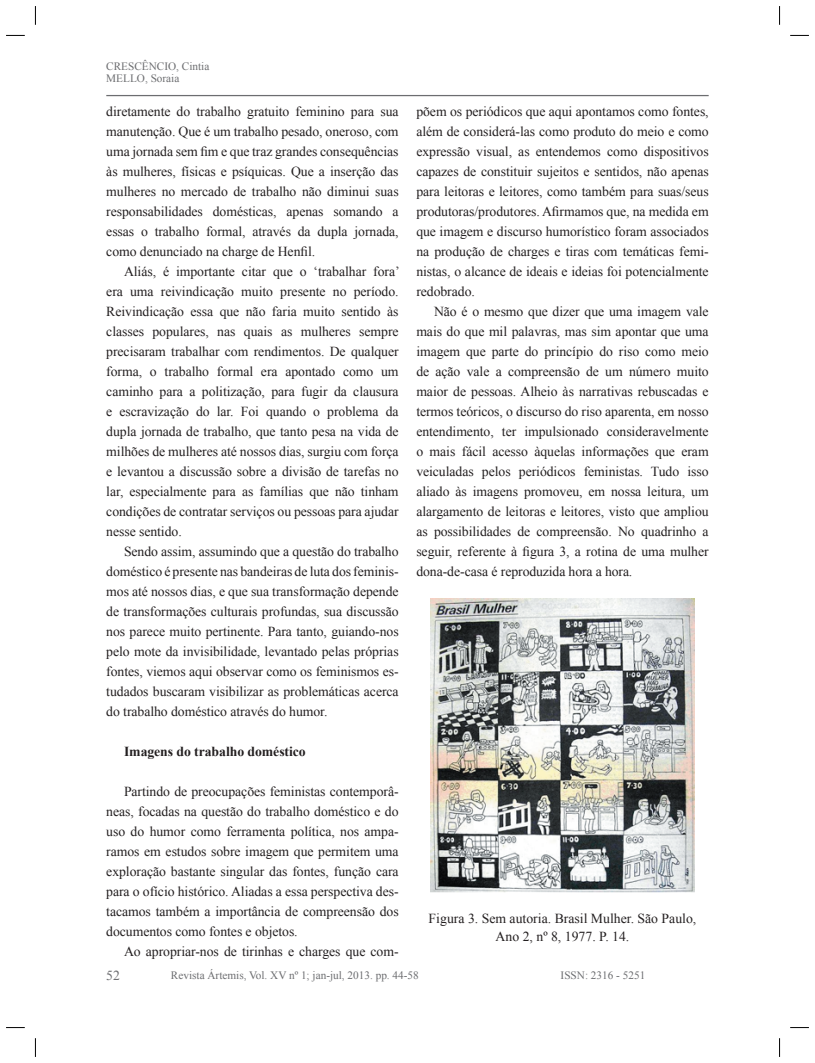
<style>
.page{position:relative;width:815px;height:1063px;background:#fff}
.page>*{position:absolute;margin:0;border:0;box-sizing:border-box;transform-origin:0 0}
.t1{font:13.75px/20px "Times New Roman";letter-spacing:-.005em;color:#231f20;text-align:justify}
.t2{font:700 13.75px "Times New Roman";letter-spacing:-.005em;color:#231f20}
.t3{font:13.75px "Times New Roman";color:#6c6d70}
.t4{font:11.25px/12.5px "Times New Roman";color:#6c6d70}
</style>
<div class="page">
<hr style="left:106px;top:95px;width:603px;height:1px;background:#6c6d70">
<img style="left:431px;top:599px;width:263px;height:294px">
<svg style="left:6px;top:35px;width:19px;height:1px"></svg>
<svg style="left:790px;top:35px;width:19px;height:1px"></svg>
<svg style="left:6px;top:1027px;width:19px;height:1px"></svg>
<svg style="left:790px;top:1027px;width:19px;height:1px"></svg>
<svg style="left:35px;top:6px;width:1px;height:19px"></svg>
<svg style="left:35px;top:1038px;width:1px;height:19px"></svg>
<svg style="left:779px;top:6px;width:1px;height:19px"></svg>
<svg style="left:779px;top:1038px;width:1px;height:19px"></svg>
<p class="t4" style="left:106px;top:59px;width:105px">CRESCêNCIO, Cintia<br>MELLO, Soraia</p>
<p class="t1" style="left:106px;top:101px;width:294px">diretamente do trabalho gratuito feminino para sua manutenção. Que é um trabalho pesado, oneroso, com uma jornada sem fim e que traz grandes consequências às mulheres, físicas e psíquicas. Que a inserção das mulheres no mercado de trabalho não diminui suas responsabilidades domésticas, apenas somando a essas o trabalho formal, através da dupla jornada, como denunciado na charge de Henfil.</p>
<p class="t1" style="left:106px;top:261px;width:295px;text-indent:18px">Aliás, é importante citar que o ‘trabalhar fora’ era uma reivindicação muito presente no período.<br>Reivindicação essa que não faria muito sentido às classes populares, nas quais as mulheres sempre precisaram trabalhar com rendimentos. De qualquer forma, o trabalho formal era apontado como um caminho para a politização, para fugir da clausura e escravização do lar. Foi quando o problema da dupla jornada de trabalho, que tanto pesa na vida de milhões de mulheres até nossos dias, surgiu com força e levantou a discussão sobre a divisão de tarefas no lar, especialmente para as famílias que não tinham condições de contratar serviços ou pessoas para ajudar nesse sentido.</p>
<p class="t1" style="left:106px;top:541px;width:294px;text-indent:18px">Sendo assim, assumindo que a questão do trabalho doméstico é presente nas bandeiras de luta dos feminis&shy;mos até nossos dias, e que sua transformação depende de transformações culturais profundas, sua discussão nos parece muito pertinente. Para tanto, guiando-nos pelo mote da invisibilidade, levantado pelas próprias fontes, viemos aqui observar como os feminismos es&shy;tudados buscaram visibilizar as problemáticas acerca do trabalho doméstico através do humor.</p>
<p class="t2" style="left:124px;top:742px;width:183px">Imagens do trabalho doméstico</p>
<p class="t1" style="left:106px;top:781px;width:294px;text-indent:18px">Partindo de preocupações feministas contemporâ&shy;neas, focadas na questão do trabalho doméstico e do uso do humor como ferramenta política, nos ampa&shy;ramos em estudos sobre imagem que permitem uma exploração bastante singular das fontes, função cara para o ofício histórico. Aliadas a essa perspectiva des&shy;tacamos também a importância de compreensão dos documentos como fontes e objetos.</p>
<p class="t1" style="left:124px;top:941px;width:276px">Ao apropriar-nos de tirinhas e charges que com-</p>
<p class="t1" style="left:416px;top:101px;width:294px">põem os periódicos que aqui apontamos como fontes, além de considerá-las como produto do meio e como expressão visual, as entendemos como dispositivos capazes de constituir sujeitos e sentidos, não apenas para leitoras e leitores, como também para suas/seus produtoras/produtores. Afirmamos que, na medida em que imagem e discurso humorístico foram associados na produção de charges e tiras com temáticas femi&shy;nistas, o alcance de ideais e ideias foi potencialmente redobrado.</p>
<p class="t1" style="left:416px;top:301px;width:294px;text-indent:18px">Não é o mesmo que dizer que uma imagem vale mais do que mil palavras, mas sim apontar que uma imagem que parte do princípio do riso como meio de ação vale a compreensão de um número muito maior de pessoas. Alheio às narrativas rebuscadas e termos teóricos, o discurso do riso aparenta, em nosso entendimento, ter impulsionado consideravelmente o mais fácil acesso àquelas informações que eram veiculadas pelos periódicos feministas. Tudo isso aliado às imagens promoveu, em nossa leitura, um alargamento de leitoras e leitores, visto que ampliou as possibilidades de compreensão. No quadrinho a seguir, referente à figura 3, a rotina de uma mulher dona-de-casa é reproduzida hora a hora.</p>
<p class="t1" style="left:429px;top:910px;width:269px;line-height:17.5px;text-align:center">Figura 3. Sem autoria. Brasil Mulher. São Paulo,<br>Ano 2, nº 8, 1977. P. 14.</p>
<p class="t4" style="left:561px;top:969px;width:86px">ISSN: 2316 - 5251</p>
<p class="t3" style="left:106px;top:967px;width:15px">52</p>
<p class="t4" style="left:171px;top:969px;width:249px">Revista Ártemis, Vol. XV nº 1; jan-jul, 2013. pp. 44-58</p>
</div>
